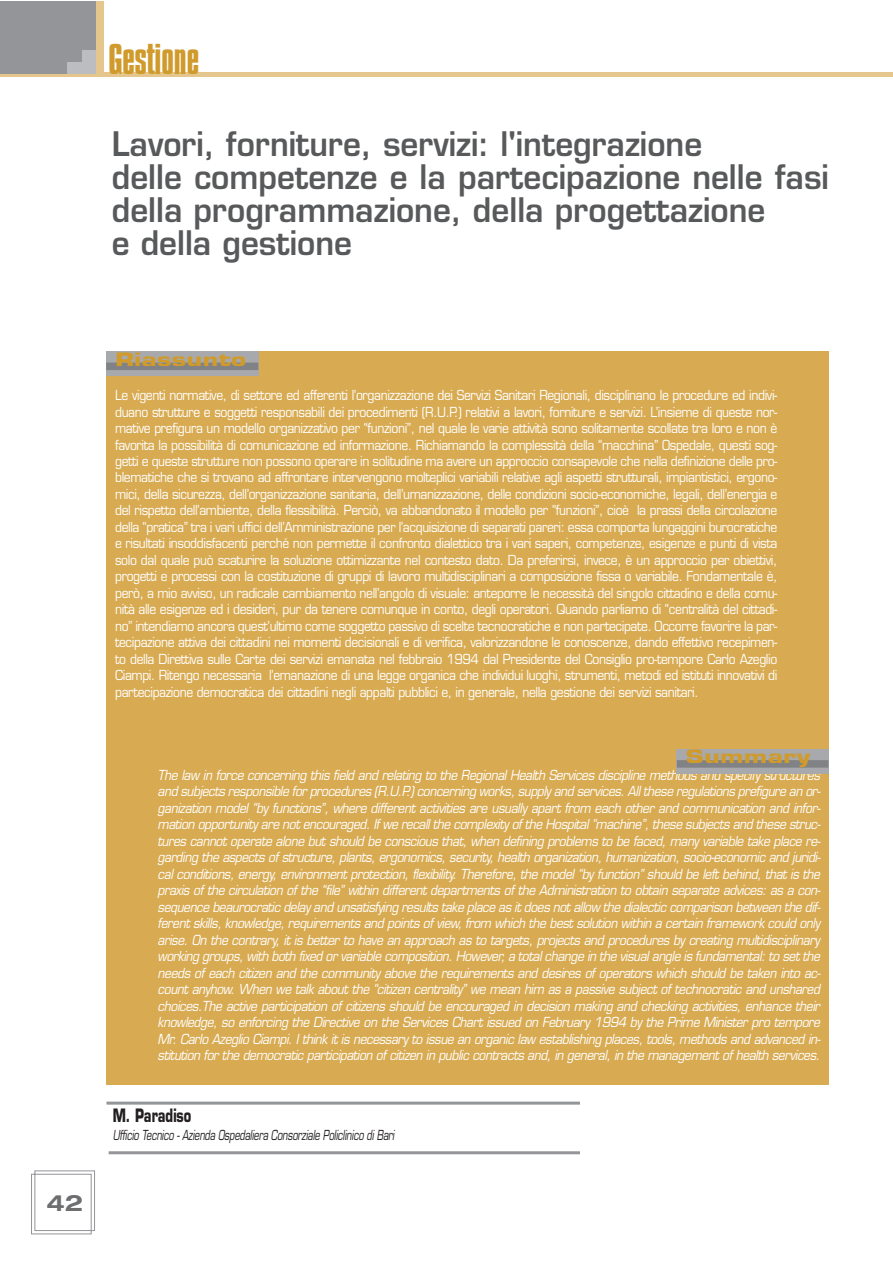
<style>
.page{position:relative;width:893px;height:1263px;background:#fff}
.page>*{position:absolute;margin:0;border:0;box-sizing:border-box;transform-origin:0 0}
.t1{font:45px "Compacta Plain";color:#d09b2c}
.t2{font:600 33px/33px "Eurostile";color:#58595b;scale:.95 1}
.t3{font:700 expanded 22.5px "Helvetica Neue";color:#6d6e70}
.t4{font:700 18px "Eurostile";letter-spacing:.015em;color:#d09b2c;scale:1.4 1}
.t5{font:700 18px "Eurostile";color:#231f20;scale:.7 1}
.t6{font:13.5px/16.5px "Eurostile";letter-spacing:-.03em;color:#fff;text-align:justify;scale:.9 1}
.t7{font:italic 13.5px/16.5px "Eurostile";letter-spacing:-.035em;color:#fff;scale:.9 1}
.t8{font:italic 13.5px "Eurostile";letter-spacing:-.02em;color:#231f20;scale:.7 1}
</style>
<div class="page">
<svg style="left:31px;top:1170px;width:64px;height:65px"></svg>
<div style="left:95px;top:1px;width:9px;height:72px;background:#e5c78d"></div>
<hr style="left:0;top:73px;width:893px;height:4px;background:#e5c78d">
<div style="left:0;top:1px;width:96px;height:73px;background:#939598"></div>
<div style="left:67px;top:50px;width:29px;height:24px;background:#bbbdc0"></div>
<div style="left:64px;top:46px;width:17px;height:16px;background:#939598"></div>
<div style="left:106px;top:351px;width:723px;height:733px;background:#d8ab52"></div>
<div style="left:106px;top:352px;width:152px;height:24px;background:#a7a9ac"></div>
<div style="left:106px;top:363px;width:152px;height:7px;background:#808285"></div>
<div style="left:677px;top:749px;width:152px;height:24px;background:#a7a9ac"></div>
<div style="left:677px;top:760px;width:151px;height:8px;background:#808285"></div>
<hr style="left:106px;top:1101px;width:474px;height:3px;background:#939598">
<hr style="left:109px;top:1151px;width:471px;height:3px;background:#939598">
<h1 class="t1" style="left:108px;top:42px;width:92px">Gestione</h1>
<h2 class="t2" style="left:112px;top:131px;width:756px">Lavori, forniture, servizi: l'integrazione<br>delle competenze e la partecipazione nelle fasi della programmazione, della progettazione<br>e della gestione</h2>
<h3 class="t3" style="left:46px;top:1194px;width:38px">42</h3>
<h3 class="t4" style="left:115px;top:352px;width:95px">Riassunto</h3>
<p class="t6" style="left:115px;top:388px;width:737px">Le vigenti normative, di settore ed afferenti l’organizzazione dei Servizi Sanitari Regionali, disciplinano le procedure ed indivi&shy;duano strutture e soggetti responsabili dei procedimenti (R.U.P.) relativi a lavori, forniture e servizi. L’insieme di queste nor&shy;mative prefigura un modello organizzativo per “funzioni”, nel quale le varie attività sono solitamente scollate tra loro e non è favorita la possibilità di comunicazione ed informazione. Richiamando la complessità della “macchina” Ospedale, questi sog&shy;getti e queste strutture non possono operare in solitudine ma avere un approccio consapevole che nella definizione delle pro&shy;blematiche che si trovano ad affrontare intervengono molteplici variabili relative agli aspetti strutturali, impiantistici, ergono&shy;mici, della sicurezza, dell’organizzazione sanitaria, dell’umanizzazione, delle condizioni socio-economiche, legali, dell’energia e del rispetto dell’ambiente, della flessibilità. Perciò, va abbandonato il modello per “funzioni”, cioè la prassi della circolazione della “pratica” tra i vari uffici dell’Amministrazione per l’acquisizione di separati pareri: essa comporta lungaggini burocratiche e risultati insoddisfacenti perché non permette il confronto dialettico tra i vari saperi, competenze, esigenze e punti di vista solo dal quale può scaturire la soluzione ottimizzante nel contesto dato. Da preferirsi, invece, è un approccio per obiettivi, progetti e processi con la costituzione di gruppi di lavoro multidisciplinari a composizione fissa o variabile. Fondamentale è, però, a mio avviso, un radicale cambiamento nell’angolo di visuale: anteporre le necessità del singolo cittadino e della comu&shy;nità alle esigenze ed i desideri, pur da tenere comunque in conto, degli operatori. Quando parliamo di “centralità del cittadi&shy;no” intendiamo ancora quest’ultimo come soggetto passivo di scelte tecnocratiche e non partecipate. Occorre favorire la par&shy;tecipazione attiva dei cittadini nei momenti decisionali e di verifica, valorizzandone le conoscenze, dando effettivo recepimen&shy;to della Direttiva sulle Carte dei servizi emanata nel febbraio 1994 dal Presidente del Consiglio pro-tempore Carlo Azeglio Ciampi. Ritengo necessaria l’emanazione di una legge organica che individui luoghi, strumenti, metodi ed istituti innovativi di partecipazione democratica dei cittadini negli appalti pubblici e, in generale, nella gestione dei servizi sanitari.</p>
<h3 class="t4" style="left:686px;top:750px;width:90px">Summary</h3>
<p class="t7" style="left:158px;top:768px;width:740px">The law in force concerning this field and relating to the Regional Health Services discipline methods and specify structures and subjects responsible forprocedures (R.U.P.)concerning works,supply and services.Allthese regulations prefigure an or&shy;ganization model “by functions”, where different activities are usually apart from each other and communication and infor&shy;mation opportunity are notencouraged.If we recallthe complexity of the Hospital“machine”,these subjects and these struc&shy;tures cannot operate alone but should be conscious that, when defining problems to be faced, many variable take place re&shy;garding the aspects of structure, plants, ergonomics, security, health organization, humanization, socio-economic and juridi&shy;cal conditions, energy, environment protection, flexibility. Therefore, the model “by function” should be left behind, that is the praxis of the circulation of the “file” within different departments of the Administration to obtain separate advices: as a con&shy;sequence beaurocratic delay and unsatisfying results take place as itdoes notallow the dialectic comparison between the dif&shy;ferent skills, knowledge, requirements and points of view, from which the best solution within a certain framework could only arise. On the contrary, it is better to have an approach as to targets, projects and procedures by creating multidisciplinary working groups,with both fixed orvariable composition.However,a totalchange in the visualangle is fundamental:to setthe needs of each citizen and the community above the requirements and desires of operators which should be taken into ac&shy;count anyhow. When we talk about the “citizen centrality ” we mean him as a passive subject of technocratic and unshared choices.The active participation of citizens should be encouraged in decision making and checking activities, enhance their knowledge, so enforcing the Directive on the Services Chart issued on February 1994 by the Prime Minister pro tempore Mr. Carlo Azeglio Ciampi. I think it is necessary to issue an organic law establishing places, tools, methods and advanced in&shy;stitution for the democratic participation of citizen in public contracts and, in general, in the management of health services.</p>
<h3 class="t5" style="left:113px;top:1109px;width:114px">M. Paradiso</h3>
<p class="t8" style="left:113px;top:1130px;width:406px">Ufficio Tecnico - Azienda Ospedaliera Consorziale Policlinico di Bari</p>
</div>
